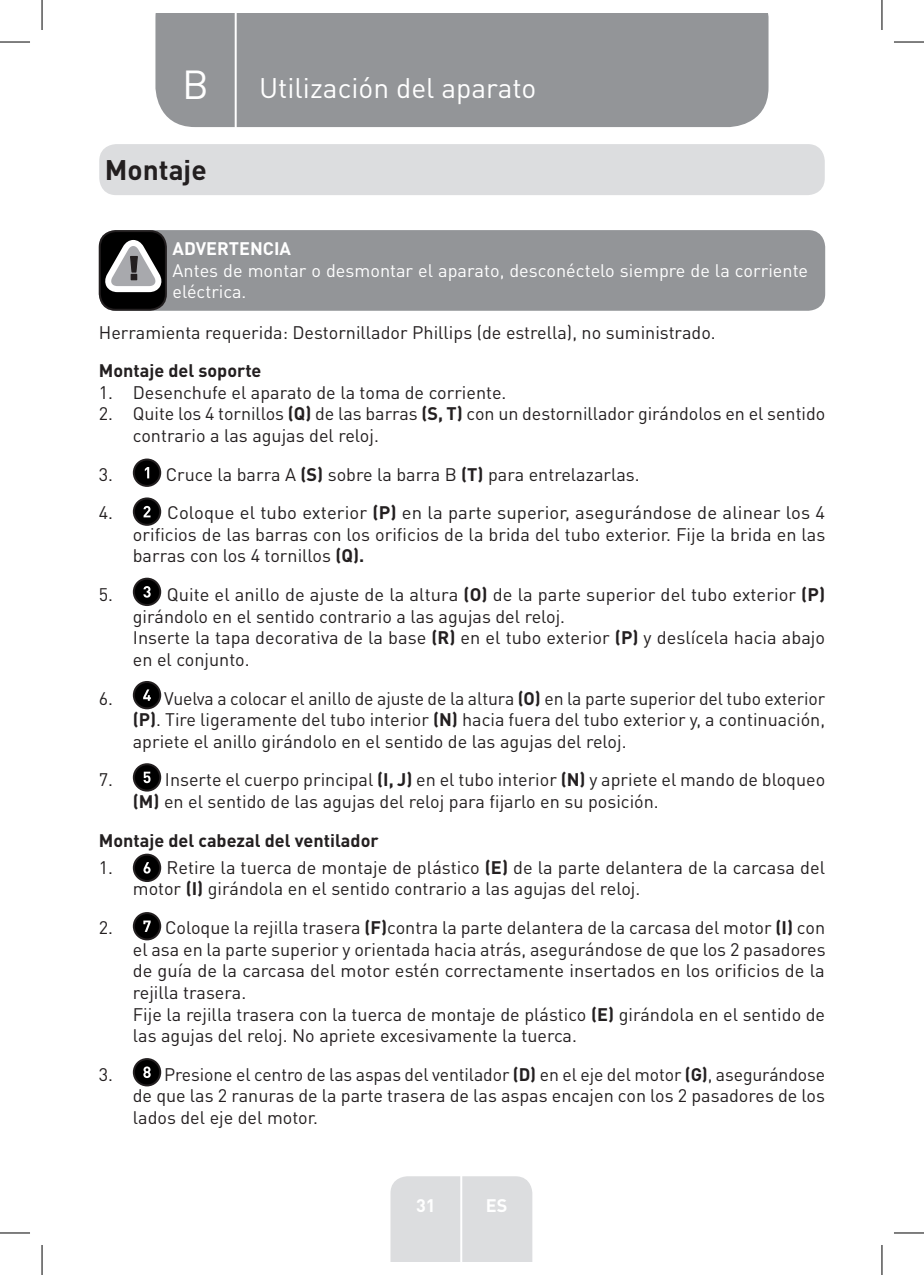
<style>
.page{position:relative;width:924px;height:1275px;background:#fff}
.page>*{position:absolute;margin:0;border:0;box-sizing:border-box;transform-origin:0 0}
.t1{font:40px "DIN Pro";color:#fff}
.TitreGauche__gabarit{font:28px "DIN Pro";color:#fff}
.Headline-01{font:700 28px "DIN Pro";color:#231f20}
.Numbers_indent{font:18px/21.6px "DIN Pro";color:#231f20}
.White_Text{font:18px/21.6px "DIN Pro";color:#fff}
.Body{font:18px "DIN Pro";color:#231f20}
.Headline-02_SB{font:700 18px "DIN Pro";color:#231f20}
.White_Text-2{font:700 18px "DIN Pro";color:#fff}
.s1{font-weight:700}
</style>
<div class="page">
<div style="left:155px;top:14px;width:613px;height:113px;background:#939598"></div>
<div style="left:390px;top:1176px;width:142px;height:85px;background:#dcdddf"></div>
<hr style="left:460px;top:1153px;width:2px;height:108px;background:#fff">
<hr style="left:234px;top:14px;width:2px;height:116px;background:#fff">
<div style="left:99px;top:144px;width:725px;height:51px;background:#dcdddf;border-radius:17px"></div>
<div style="left:99px;top:230px;width:725px;height:81px;background:#939598;border-radius:17px"></div>
<div style="left:100px;top:231px;width:66px;height:79px;background:#000;border-radius:16px"></div>
<div style="left:99px;top:230px;width:68px;height:81px;border:2px solid #231f20;border-radius:16px"></div>
<svg style="left:105px;top:240px;width:57px;height:52px"></svg>
<div style="left:134px;top:459px;width:26px;height:27px;background:#000;border-radius:50%"></div>
<div style="left:133px;top:458px;width:28px;height:29px;border:2px solid #231f20;border-radius:50%"></div>
<svg style="left:145px;top:467px;width:4px;height:11px"></svg>
<div style="left:134px;top:498px;width:26px;height:27px;background:#000;border-radius:50%"></div>
<div style="left:133px;top:497px;width:28px;height:29px;border:2px solid #231f20;border-radius:50%"></div>
<svg style="left:143px;top:506px;width:7px;height:11px"></svg>
<div style="left:134px;top:578px;width:26px;height:27px;background:#000;border-radius:50%"></div>
<div style="left:133px;top:577px;width:28px;height:29px;border:2px solid #231f20;border-radius:50%"></div>
<svg style="left:143px;top:586px;width:8px;height:11px"></svg>
<div style="left:134px;top:682px;width:26px;height:26px;background:#000;border-radius:50%"></div>
<div style="left:133px;top:681px;width:28px;height:28px;border:2px solid #231f20;border-radius:50%"></div>
<svg style="left:143px;top:689px;width:8px;height:12px"></svg>
<div style="left:134px;top:764px;width:26px;height:26px;background:#000;border-radius:50%"></div>
<div style="left:133px;top:763px;width:28px;height:28px;border:2px solid #231f20;border-radius:50%"></div>
<svg style="left:143px;top:771px;width:7px;height:12px"></svg>
<div style="left:134px;top:854px;width:26px;height:27px;background:#000;border-radius:50%"></div>
<div style="left:133px;top:853px;width:28px;height:29px;border:2px solid #231f20;border-radius:50%"></div>
<svg style="left:143px;top:862px;width:7px;height:11px"></svg>
<div style="left:134px;top:913px;width:26px;height:26px;background:#000;border-radius:50%"></div>
<div style="left:133px;top:912px;width:28px;height:28px;border:2px solid #231f20;border-radius:50%"></div>
<svg style="left:143px;top:920px;width:8px;height:12px"></svg>
<div style="left:134px;top:1059px;width:26px;height:26px;background:#000;border-radius:50%"></div>
<div style="left:133px;top:1058px;width:28px;height:28px;border:2px solid #231f20;border-radius:50%"></div>
<svg style="left:143px;top:1066px;width:8px;height:12px"></svg>
<hr style="left:0;top:42px;width:30px;height:1px;background:#000">
<hr style="left:893px;top:42px;width:30px;height:1px;background:#000">
<hr style="left:0;top:1232px;width:30px;height:1px;background:#000">
<hr style="left:893px;top:1232px;width:30px;height:1px;background:#000">
<hr style="left:42px;top:0;width:1px;height:30px;background:#000">
<hr style="left:42px;top:1245px;width:1px;height:30px;background:#000">
<hr style="left:881px;top:0;width:1px;height:30px;background:#000">
<hr style="left:881px;top:1245px;width:1px;height:30px;background:#000">
<p class="t1" style="left:182px;top:57px;width:28px">B</p>
<p class="TitreGauche__gabarit" style="left:259px;top:69px;width:279px">Utilización del aparato</p>
<p class="Headline-01" style="left:105px;top:151px;width:103px">Montaje</p>
<p class="White_Text-2" style="left:172px;top:236px;width:120px">ADVERTENCIA</p>
<p class="White_Text" style="left:172px;top:259px;width:636px">Antes de montar o desmontar el aparato, desconéctelo siempre de la corriente eléctrica.</p>
<p class="Body" style="left:99px;top:320px;width:618px">Herramienta requerida: Destornillador Phillips (de estrella), no suministrado.</p>
<p class="Headline-02_SB" style="left:99px;top:358px;width:164px">Montaje del soporte</p>
<p class="Numbers_indent" style="left:99px;top:381px;width:409px">1. Desenchufe el aparato de la toma de corriente.</p>
<p class="Numbers_indent" style="left:133px;top:402px;width:693px;text-indent:-34px">2. Quite los 4 tornillos <span class="s1">(Q)</span> de las barras <span class="s1">(S, T)</span> con un destornillador girándolos en el sentido contrario a las agujas del reloj.</p>
<p class="Numbers_indent" style="left:99px;top:462px;width:16px">3.</p>
<p class="Numbers_indent" style="left:166px;top:462px;width:475px">Cruce la barra A <span class="s1">(S)</span> sobre la barra B <span class="s1">(T)</span> para entrelazarlas.</p>
<p class="Numbers_indent" style="left:99px;top:501px;width:16px">4.</p>
<p class="Numbers_indent" style="left:133px;top:501px;width:693px;text-align:justify;text-indent:34px">Coloque el tubo exterior <span class="s1">(P)</span> en la parte superior, asegurándose de alinear los 4 orificios de las barras con los orificios de la brida del tubo exterior. Fije la brida en las barras con los 4 tornillos <span class="s1">(Q).</span></p>
<p class="Numbers_indent" style="left:99px;top:583px;width:16px">5.</p>
<p class="Numbers_indent" style="left:133px;top:583px;width:693px;text-indent:34px">Quite el anillo de ajuste de la altura <span class="s1">(O)</span> de la parte superior del tubo exterior <span class="s1">(P) </span>girándolo en el sentido contrario a las agujas del reloj.</p>
<p class="Numbers_indent" style="left:133px;top:626px;width:693px">Inserte la tapa decorativa de la base <span class="s1">(R)</span> en el tubo exterior <span class="s1">(P)</span> y deslícela hacia abajo en el conjunto.</p>
<p class="Numbers_indent" style="left:99px;top:686px;width:16px">6.</p>
<p class="Numbers_indent" style="left:133px;top:686px;width:693px;text-align:justify;text-indent:31px">Vuelva a colocar el anillo de ajuste de la altura <span class="s1">(O)</span> en la parte superior del tubo exterior <span class="s1">(P)</span>. Tire ligeramente del tubo interior <span class="s1">(N)</span> hacia fuera del tubo exterior y, a continuación, apriete el anillo girándolo en el sentido de las agujas del reloj.</p>
<p class="Numbers_indent" style="left:99px;top:768px;width:16px">7.</p>
<p class="Numbers_indent" style="left:133px;top:768px;width:693px;text-indent:32px">Inserte el cuerpo principal <span class="s1">(I, J)</span> en el tubo interior <span class="s1">(N)</span> y apriete el mando de bloqueo <span class="s1">(M)</span> en el sentido de las agujas del reloj para fijarlo en su posición.</p>
<p class="Headline-02_SB" style="left:99px;top:828px;width:281px">Montaje del cabezal del ventilador</p>
<p class="Numbers_indent" style="left:99px;top:856px;width:16px">1.</p>
<p class="Numbers_indent" style="left:133px;top:856px;width:693px;text-indent:34px">Retire la tuerca de montaje de plástico <span class="s1">(E)</span> de la parte delantera de la carcasa del motor <span class="s1">(I)</span> girándola en el sentido contrario a las agujas del reloj.</p>
<p class="Numbers_indent" style="left:99px;top:916px;width:16px">2.</p>
<p class="Numbers_indent" style="left:133px;top:916px;width:694px;text-align:justify;text-indent:32px">Coloque la rejilla trasera <span class="s1">(F)</span>contra la parte delantera de la carcasa del motor <span class="s1">(I)</span> con el asa en la parte superior y orientada hacia atrás, asegurándose de que los 2 pasadores de guía de la carcasa del motor estén correctamente insertados en los orificios de la rejilla trasera.</p>
<p class="Numbers_indent" style="left:133px;top:1002px;width:693px">Fije la rejilla trasera con la tuerca de montaje de plástico <span class="s1">(E)</span> girándola en el sentido de las agujas del reloj. No apriete excesivamente la tuerca.</p>
<p class="Numbers_indent" style="left:99px;top:1062px;width:16px">3.</p>
<p class="Numbers_indent" style="left:133px;top:1062px;width:693px;text-align:justify;text-indent:31px">Presione el centro de las aspas del ventilador <span class="s1">(D)</span> en el eje del motor <span class="s1">(G)</span>, asegurándose de que las 2 ranuras de la parte trasera de las aspas encajen con los 2 pasadores de los lados del eje del motor.</p>
<p class="White_Text-2" style="left:416px;top:1192px;width:21px">31</p>
<p class="White_Text-2" style="left:485px;top:1192px;width:23px">ES</p>
</div>
